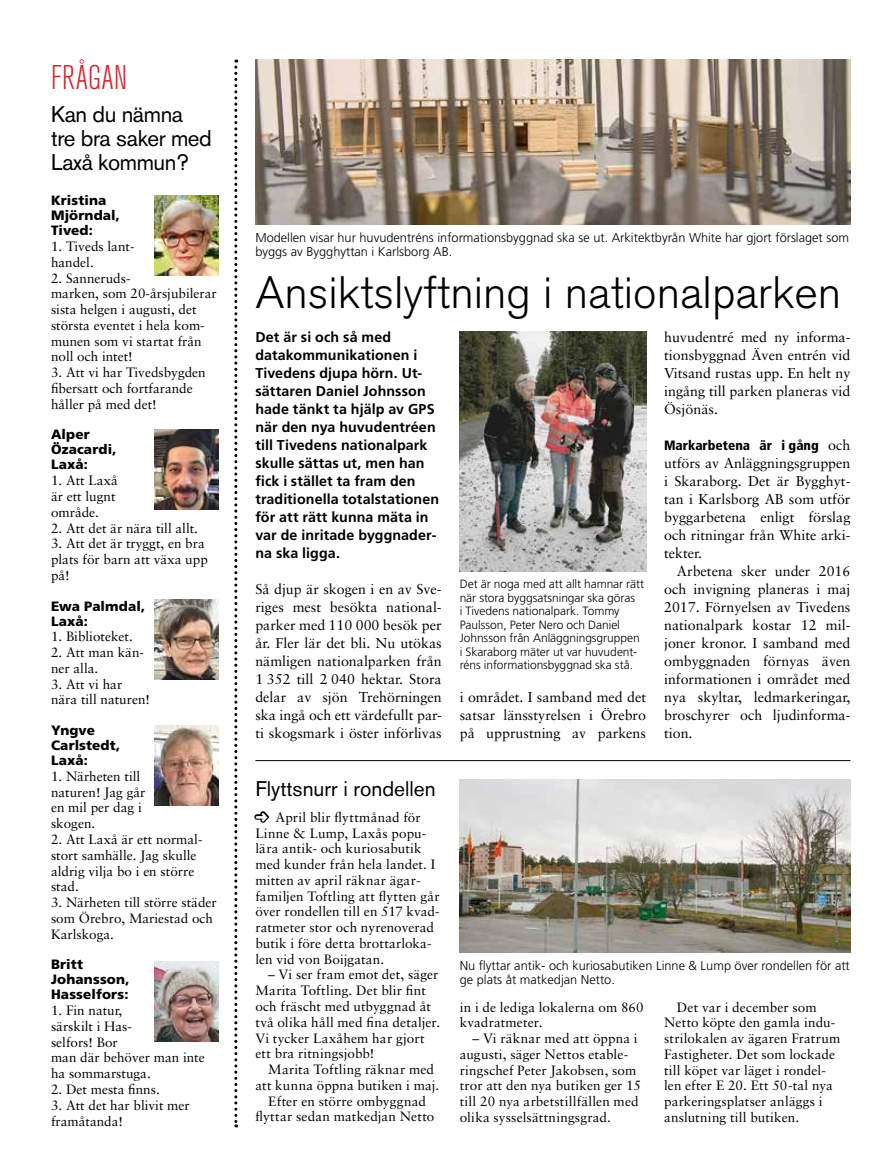
<style>
.page{position:relative;width:893px;height:1170px;background:#fff}
.page>*{position:absolute;margin:0;border:0;box-sizing:border-box;transform-origin:0 0}
.t1{font:300 45px "Akzidenz Grotesk BE";color:#000}
.t2{font:300 condensed 33.9px "Akzidenz Grotesk BE";letter-spacing:.015em;color:#d2232a}
.t3{font:22.5px/24px "Akzidenz Grotesk BE";letter-spacing:-.02em;color:#000}
.t4{font:21px "Akzidenz Grotesk BE";color:#000}
.t5{font:14.25px/18px "Sabon";color:#000;text-align:justify}
.t6{font:700 14.25px/18px "Frutiger";letter-spacing:.005em;color:#000}
.t7{font:13.5px/15.8px "Sabon";color:#000}
.t8{font:900 13.5px/15px "Frutiger";letter-spacing:.01em;color:#000}
.t9{font:900 condensed 13.5px "Frutiger";color:#000}
.t10{font:300 12.75px/14.2px "Frutiger";color:#000}
.t11{font:300 12px/13.5px "Frutiger";letter-spacing:-.005em;color:#000}
.s1{font-family:"Sabon";font-weight:400;font-stretch:normal;font-size:14.25px}
</style>
<div class="page">
<img style="left:155px;top:725px;width:63px;height:80px">
<img style="left:155px;top:195px;width:63px;height:80px">
<img style="left:155px;top:430px;width:64px;height:79px">
<img style="left:154px;top:961px;width:64px;height:80px">
<img style="left:155px;top:600px;width:64px;height:79px">
<svg style="left:234px;top:60px;width:3px;height:1067px"></svg>
<img style="left:460px;top:779px;width:390px;height:173px">
<img style="left:460px;top:331px;width:186px;height:240px">
<img style="left:255px;top:60px;width:595px;height:165px">
<hr style="left:255px;top:760px;width:595px;height:1px;background:#000">
<svg style="left:254px;top:811px;width:16px;height:12px"></svg>
<h2 class="t2" style="left:51px;top:59px;width:77px">FRÅGAN</h2>
<h3 class="t3" style="left:51px;top:102px;width:162px">Kan du nämna tre bra saker med<br>Laxå kommun?</h3>
<p class="t8" style="left:51px;top:193px;width:70px">Kristina<br>Mjörndal,<br>Tived:</p>
<p class="t7" style="left:51px;top:238px;width:85px">1. Tiveds lant&shy;handel.</p>
<p class="t7" style="left:51px;top:270px;width:167px">2. Sanneruds-<br>marken, som 20-årsjubilerar sista helgen i augusti, det största eventet i hela kom&shy;munen som vi startat från noll och intet!</p>
<p class="t7" style="left:51px;top:364px;width:156px">3. Att vi har Tivedsbygden fibersatt och fortfarande håller på med det!</p>
<p class="t8" style="left:51px;top:427px;width:67px">Alper<br>Özacardi,<br>Laxå:</p>
<p class="t7" style="left:51px;top:472px;width:68px">1. Att Laxå är ett lugnt område.</p>
<p class="t7" style="left:51px;top:519px;width:149px">2. Att det är nära till allt.</p>
<p class="t7" style="left:51px;top:535px;width:158px">3. Att det är tryggt, en bra plats för barn att växa upp på!</p>
<p class="t8" style="left:51px;top:598px;width:96px">Ewa Palmdal,<br>Laxå:</p>
<p class="t7" style="left:51px;top:628px;width:83px">1. Biblioteket.</p>
<p class="t7" style="left:51px;top:644px;width:94px">2. Att man kän&shy;ner alla.</p>
<p class="t7" style="left:51px;top:676px;width:101px">3. Att vi har nära till naturen!</p>
<p class="t8" style="left:51px;top:722px;width:71px">Yngve<br>Carlstedt,<br>Laxå:</p>
<p class="t7" style="left:51px;top:768px;width:96px">1. Närheten till naturen! Jag går en mil per dag i skogen.</p>
<p class="t7" style="left:51px;top:831px;width:153px">2. Att Laxå är ett normal&shy;stort samhälle. Jag skulle aldrig vilja bo i en större stad.</p>
<p class="t7" style="left:51px;top:894px;width:167px">3. Närheten till större städer som Örebro, Mariestad och<br>Karlskoga.</p>
<p class="t8" style="left:51px;top:956px;width:80px">Britt<br>Johansson,<br>Hasselfors:</p>
<p class="t7" style="left:51px;top:1002px;width:155px">1. Fin natur,<br>särskilt i Has-<br>selfors! Bor<br>man där behöver man inte ha sommarstuga.</p>
<p class="t7" style="left:51px;top:1081px;width:110px">2. Det mesta finns.</p>
<p class="t7" style="left:51px;top:1096px;width:140px">3. Att det har blivit mer framåtanda!</p>
<p class="t10" style="left:255px;top:230px;width:595px">Modellen visar hur huvudentréns informationsbyggnad ska se ut. Arkitektbyrån White har gjort förslaget som byggs av Bygghyttan i Karlsborg AB.</p>
<h1 class="t1" style="left:255px;top:267px;width:587px">Ansiktslyftning i nationalparken</h1>
<p class="t6" style="left:255px;top:328px;width:185px">Det är si och så med datakommunikationen i<br>Tivedens djupa hörn. Ut&shy;sättaren Daniel Johnsson hade tänkt ta hjälp av GPS när den nya huvudentréen till Tivedens nationalpark skulle sättas ut, men han fick i stället ta fram den traditionella totalstationen för att rätt kunna mäta in var de inritade byggnader&shy;na ska ligga.</p>
<p class="t5" style="left:255px;top:580px;width:188px">Så djup är skogen i en av Sve&shy;riges mest besökta national&shy;parker med 110 000 besök per år. Fler lär det bli. Nu utökas nämligen nationalparken från 1 352 till 2 040 hektar. Stora delar av sjön Trehörningen ska ingå och ett värdefullt par&shy;ti skogsmark i öster införlivas</p>
<h3 class="t4" style="left:255px;top:775px;width:182px">Flyttsnurr i rondellen</h3>
<p class="t7" style="left:255px;top:809px;width:186px;text-indent:20px">April blir flyttmånad för<br>Linne &amp; Lump, Laxås popu&shy;lära antik- och kuriosabutik med kunder från hela landet. I mitten av april räknar ägar&shy;familjen Toftling att flytten går över rondellen till en 517 kvad&shy;ratmeter stor och nyrenoverad butik i före detta brottarloka&shy;len vid von Boijgatan.</p>
<p class="t7" style="left:255px;top:966px;width:186px;text-indent:13px">– Vi ser fram emot det, säger<br>Marita Toftling. Det blir fint och fräscht med utbyggnad åt två olika håll med fina detaljer.<br>Vi tycker Laxåhem har gjort ett bra ritningsjobb!</p>
<p class="t7" style="left:255px;top:1061px;width:185px;text-align:center">Marita Toftling räknar med att kunna öppna butiken i maj.<br>Efter en större ombyggnad flyttar sedan matkedjan Netto</p>
<p class="t11" style="left:460px;top:577px;width:186px">Det är noga med att allt hamnar rätt när stora byggsatsningar ska göras<br>i Tivedens nationalpark. Tommy Paulsson, Peter Nero och Daniel Johnsson från Anläggningsgruppen i Skaraborg mäter ut var huvudent&shy;réns informationsbyggnad ska stå.</p>
<p class="t5" style="left:460px;top:688px;width:188px">i området. I samband med det satsar länsstyrelsen i Örebro på upprustning av parkens</p>
<p class="t5" style="left:664px;top:328px;width:188px">huvudentré med ny informa&shy;tionsbyggnad Även entrén vid Vitsand rustas upp. En helt ny ingång till parken planeras vid Ösjönäs.</p>
<p class="t9" style="left:664px;top:437px;width:188px">Markarbetena är i gång <span class="s1">och</span></p>
<p class="t5" style="left:664px;top:454px;width:188px">utförs av Anläggningsgruppen i Skaraborg. Det är Bygghyt&shy;tan i Karlsborg AB som utför byggarbetena enligt förslag och ritningar från White arki&shy;tekter.</p>
<p class="t5" style="left:664px;top:562px;width:188px;text-indent:13px">Arbetena sker under 2016 och invigning planeras i maj 2017. Förnyelsen av Tivedens nationalpark kostar 12 mil&shy;joner kronor. I samband med ombyggnaden förnyas även informationen i området med nya skyltar, ledmarkeringar, broschyrer och ljudinforma&shy;tion.</p>
<p class="t10" style="left:460px;top:957px;width:392px">Nu flyttar antik- och kuriosabutiken Linne &amp; Lump över rondellen för att ge plats åt matkedjan Netto.</p>
<p class="t7" style="left:460px;top:998px;width:185px">in i de lediga lokalerna om 860 kvadratmeter.</p>
<p class="t7" style="left:460px;top:1030px;width:183px;text-indent:13px">– Vi räknar med att öppna i augusti, säger Nettos etable&shy;ringschef Peter Jakobsen, som tror att den nya butiken ger 15 till 20 nya arbetstillfällen med olika sysselsättningsgrad.</p>
<p class="t7" style="left:664px;top:998px;width:178px;text-indent:13px">Det var i december som<br>Netto köpte den gamla indu&shy;strilokalen av ägaren Fratrum<br>Fastigheter. Det som lockade till köpet var läget i rondel&shy;len efter E 20. Ett 50-tal nya parkeringsplatser anläggs i anslutning till butiken.</p>
</div>
